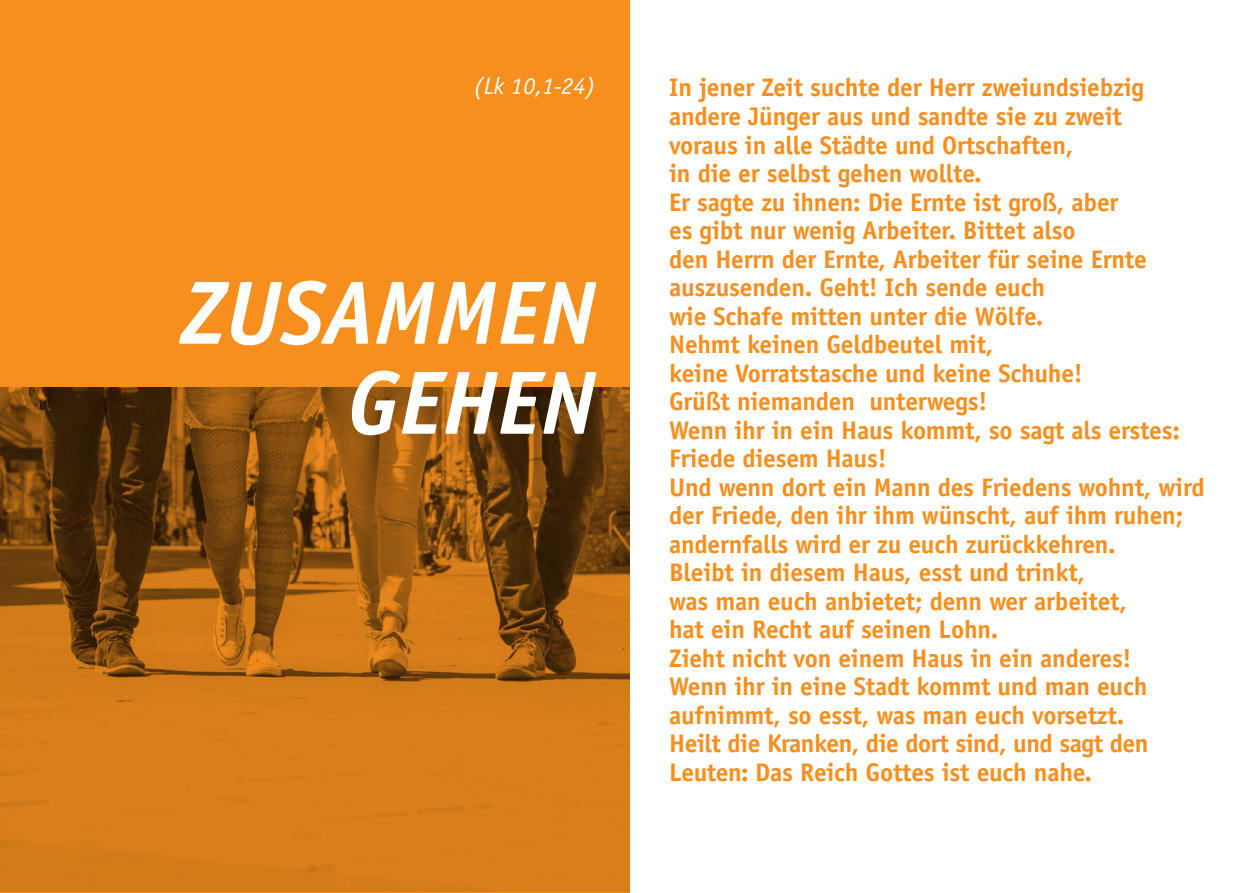
<style>
.page{position:relative;width:1259px;height:893px;background:#fff}
.page>*{position:absolute;margin:0;border:0;box-sizing:border-box;transform-origin:0 0}
.t1{font:italic 700 90px/90px "Officina Sans";color:#fff;text-align:right}
.t2{font:700 25.5px/28.5px "Officina Sans";letter-spacing:-.01em;color:#f68f1e}
.t3{font:italic 24px "Officina Sans";color:#fff}
</style>
<div class="page">
<svg style="left:0;top:0;width:629px;height:893px;background:#ca7518"></svg>
<p class="t3" style="left:473px;top:72px;width:124px">(Lk 10,1-24)</p>
<h1 class="t1" style="left:181px;top:268px;width:416px">ZUSAMMEN<br>GEHEN</h1>
<p class="t2" style="left:669px;top:73px;width:537px">In jener Zeit suchte der Herr zweiundsiebzig andere Jünger aus und sandte sie zu zweit<br>voraus in alle Städte und Ortschaften,<br>in die er selbst gehen wollte.<br>Er sagte zu ihnen: Die Ernte ist groß, aber<br>es gibt nur wenig Arbeiter. Bittet also<br>den Herrn der Ernte, Arbeiter für seine Ernte auszusenden. Geht! Ich sende euch<br>wie Schafe mitten unter die Wölfe.<br>Nehmt keinen Geldbeutel mit,<br>keine Vorratstasche und keine Schuhe!<br>Grüßt niemanden unterwegs!<br>Wenn ihr in ein Haus kommt, so sagt als erstes:<br>Friede diesem Haus!<br>Und wenn dort ein Mann des Friedens wohnt, wird der Friede, den ihr ihm wünscht, auf ihm ruhen; andernfalls wird er zu euch zurückkehren.<br>Bleibt in diesem Haus, esst und trinkt,<br>was man euch anbietet; denn wer arbeitet,<br>hat ein Recht auf seinen Lohn.<br>Zieht nicht von einem Haus in ein anderes!<br>Wenn ihr in eine Stadt kommt und man euch aufnimmt, so esst, was man euch vorsetzt.<br>Heilt die Kranken, die dort sind, und sagt den Leuten: Das Reich Gottes ist euch nahe.</p>
</div>
